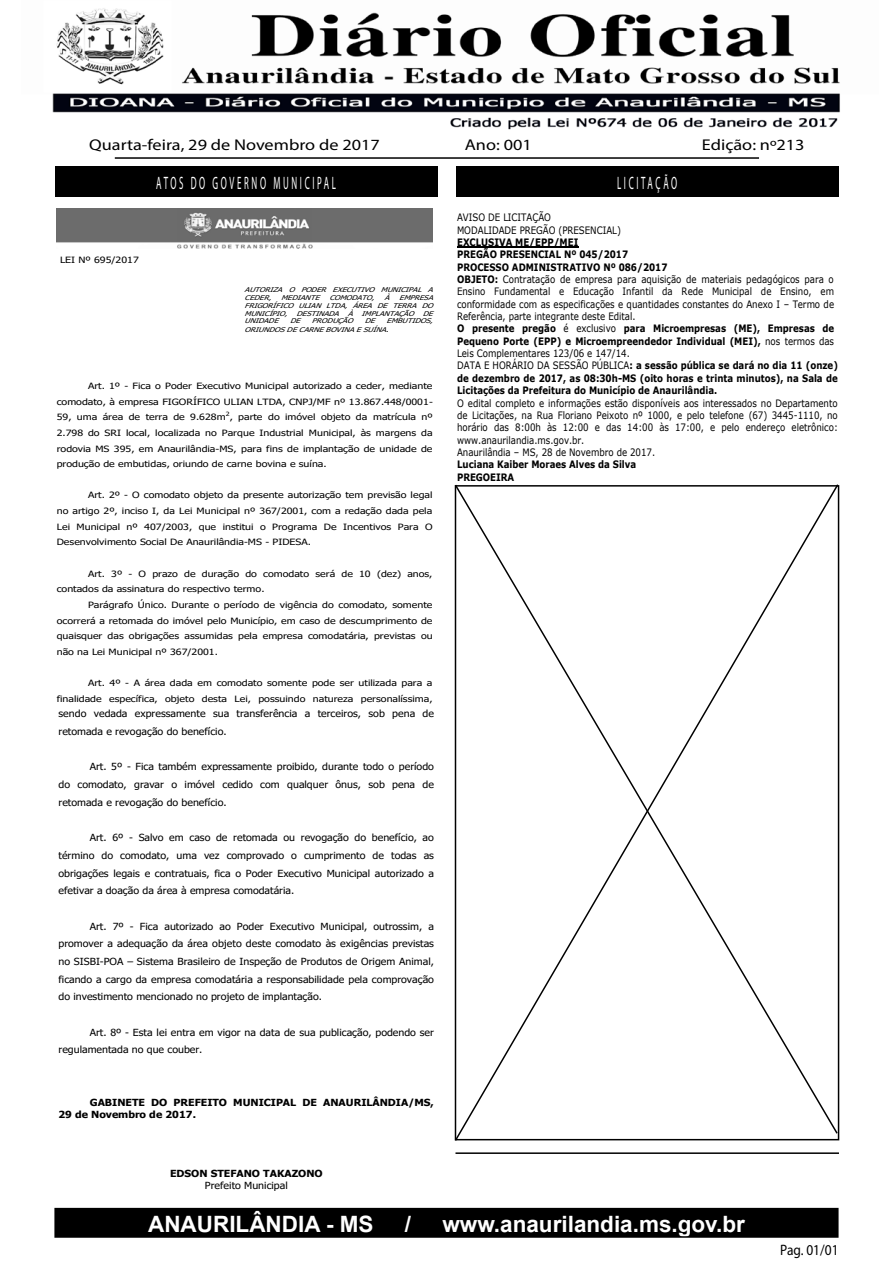
<style>
.page{position:relative;width:893px;height:1263px;background:#fff}
.page>*{position:absolute;margin:0;border:0;box-sizing:border-box;transform-origin:0 0}
.t1{font:700 22.5px "Arial";color:#fff}
.t2{font:18px "Myriad Pro";letter-spacing:.3em;color:#fff;scale:.49 1}
.t3{font:15.6px "Myriad Pro";color:#000;scale:1.17 1}
.t4{font:15.15px "Myriad Pro";color:#000;scale:.89 1}
.t5{font:700 10.2px/12.3px "Verdana";color:#000;scale:.85 1}
.t6{font:10.2px/12.3px "Verdana";letter-spacing:-.005em;color:#000;scale:.85 1}
.t7{font:9.75px/17.7px "Tahoma";color:#000;text-align:justify;scale:1.09 1}
.t8{font:700 9.75px/11.9px "Tahoma";color:#000;scale:1.09 1}
.t9{font:8.7px/15.6px "Tahoma";color:#000;text-align:justify;scale:1.23 1}
.t10{font:italic 6.45px/7.8px "Tahoma";color:#000;text-align:justify;scale:1.23 1}
.t11{font:5.85px "Tahoma";color:#000;scale:1.23 1}
.s1{font-size:7.2px}
.s2{font-weight:400}
</style>
<div class="page">
<img style="left:52px;top:8px;width:788px;height:122px">
<div style="left:55px;top:1208px;width:783px;height:29px;background:#000"></div>
<div style="left:54px;top:1208px;width:784px;height:30px;border:2px solid #000"></div>
<hr style="left:115px;top:157px;width:644px;height:2px;background:#000">
<hr style="left:455px;top:1152px;width:384px;height:2px;background:#000">
<div style="left:55px;top:166px;width:382px;height:31px;background:#000"></div>
<img style="left:57px;top:208px;width:376px;height:41px">
<div style="left:456px;top:166px;width:382px;height:31px;background:#000"></div>
<hr style="left:457px;top:247px;width:121px;height:1px;background:#000">
<svg style="left:454px;top:484px;width:386px;height:657px"></svg>
<h3 class="t3" style="left:89px;top:135px;width:250px">Quarta-feira, 29 de Novembro de 2017</h3>
<h3 class="t3" style="left:465px;top:135px;width:59px">Ano: 001</h3>
<h3 class="t3" style="left:702px;top:135px;width:89px">Edição: nº213</h3>
<h2 class="t2" style="left:156px;top:171px;width:368px">ATOS DO GOVERNO MUNICIPAL</h2>
<p class="t9" style="left:60px;top:252px;width:66px">LEI Nº 695/2017</p>
<p class="t10" style="left:245px;top:286px;width:158px">AUTORIZA O PODER EXECUTIVO MUNICIPAL A CEDER, MEDIANTE COMODATO, À EMPRESA FRIGORÍFICO ULIAN LTDA, ÁREA DE TERRA DO MUNICÍPIO, DESTINADA À IMPLANTAÇÃO DE UNIDADE</p>
<p class="t10" style="left:290px;top:317px;width:13px">DE</p>
<p class="t10" style="left:312px;top:317px;width:38px">PRODUÇÃO</p>
<p class="t10" style="left:365px;top:317px;width:13px">DE</p>
<p class="t10" style="left:245px;top:317px;width:158px;line-height:8.6px;text-indent:142px">EMBUTIDOS,<br>ORIUNDOSDECARNEBOVINAESUÍNA<span class="s1">.</span></p>
<p class="t9" style="left:57px;top:378px;width:307px;text-indent:31px">Art. 1º - Fica o Poder Executivo Municipal autorizado a ceder, mediante comodato, à empresa FIGORÍFICO ULIAN LTDA, CNPJ/MF nº 13.867.448/0001- 59, uma área de terra de 9.628m</p>
<p class="t11" style="left:226px;top:410px;width:5px">2</p>
<p class="t9" style="left:57px;top:410px;width:307px;text-indent:173px">, parte do imóvel objeto da matrícula nº 2.798 do SRI local, localizada no Parque Industrial Municipal, às margens da rodovia MS 395, em Anaurilândia-MS, para fins de implantação de unidade de produção de embutidas, oriundo de carne bovina e suína.</p>
<p class="t9" style="left:57px;top:488px;width:307px;text-indent:31px">Art. 2º - O comodato objeto da presente autorização tem previsão legal no artigo 2º, inciso I, da Lei Municipal nº 367/2001, com a redação dada pela Lei Municipal nº 407/2003, que institui o Programa De Incentivos Para O Desenvolvimento Social De Anaurilândia-MS - PIDESA.</p>
<p class="t9" style="left:57px;top:566px;width:307px;text-indent:31px">Art. 3º - O prazo de duração do comodato será de 10 (dez) anos, contados da assinatura do respectivo termo.</p>
<p class="t9" style="left:57px;top:597px;width:307px;text-indent:31px">Parágrafo Único. Durante o período de vigência do comodato, somente ocorrerá a retomada do imóvel pelo Município, em caso de descumprimento de quaisquer das obrigações assumidas pela empresa comodatária, previstas ou não na Lei Municipal nº 367/2001.</p>
<p class="t9" style="left:57px;top:676px;width:307px;text-align:right">Art. 4º - A área dada em comodato somente pode ser utilizada para a finalidade específica, objeto desta Lei, possuindo natureza personalíssima,</p>
<p class="t7" style="left:59px;top:705px;width:346px">sendo vedada expressamente sua transferência a terceiros, sob pena de retomada e revogação do benefício.</p>
<p class="t7" style="left:59px;top:758px;width:346px;text-indent:31px">Art. 5º - Fica também expressamente proibido, durante todo o período do comodato, gravar o imóvel cedido com qualquer ônus, sob pena de retomada e revogação do benefício.</p>
<p class="t7" style="left:59px;top:829px;width:346px;text-indent:31px">Art. 6º - Salvo em caso de retomada ou revogação do benefício, ao término do comodato, uma vez comprovado o cumprimento de todas as obrigações legais e contratuais, fica o Poder Executivo Municipal autorizado a efetivar a doação da área à empresa comodatária.</p>
<p class="t7" style="left:59px;top:918px;width:346px;text-indent:31px">Art. 7º - Fica autorizado ao Poder Executivo Municipal, outrossim, a promover a adequação da área objeto deste comodato às exigências previstas no SISBI-POA – Sistema Brasileiro de Inspeção de Produtos de Origem Animal, ficando a cargo da empresa comodatária a responsabilidade pela comprovação do investimento mencionado no projeto de implantação.</p>
<p class="t7" style="left:59px;top:1024px;width:346px;text-indent:31px">Art. 8º - Esta lei entra em vigor na data de sua publicação, podendo ser regulamentada no que couber.</p>
<p class="t8" style="left:59px;top:1097px;width:346px;text-indent:31px">GABINETE DO PREFEITO MUNICIPAL DE ANAURILÂNDIA/MS,<br>29 de Novembro de 2017.</p>
<p class="t8" style="left:170px;top:1168px;width:142px">EDSON STEFANO TAKAZONO</p>
<p class="t7" style="left:205px;top:1177px;width:77px">Prefeito Municipal</p>
<h2 class="t2" style="left:617px;top:171px;width:125px">LICITAÇÃO</h2>
<p class="t6" style="left:457px;top:211px;width:194px">AVISO DE LICITAÇÃO<br>MODALIDADE PREGÃO (PRESENCIAL)</p>
<p class="t5" style="left:457px;top:236px;width:450px">EXCLUSIVA ME/EPP/MEI<br>PREGÃO PRESENCIAL Nº 045/2017<br>PROCESSO ADMINISTRATIVO Nº 086/2017<br>OBJETO: <span class="s2">Contratação de empresa para aquisição de materiais pedagógicos para o Ensino Fundamental e Educação Infantil da Rede Municipal de Ensino, em conformidade com as especificações e quantidades constantes do Anexo I – Termo de Referência, parte integrante deste Edital.<br></span>O presente pregão <span class="s2">é exclusivo</span> para Microempresas (ME), Empresas de Pequeno Porte (EPP) e Microempreendedor Individual (MEI), <span class="s2">nos termos das Leis Complementares 123/06 e 147/14.<br>DATA E HORÁRIO DA SESSÃO PÚBLICA</span>: a sessão pública se dará no dia 11 (onze) de dezembro de 2017, as 08:30h-MS (oito horas e trinta minutos), na Sala de Licitações da Prefeitura do Município de Anaurilândia.</p>
<p class="t6" style="left:457px;top:397px;width:450px">O edital completo e informações estão disponíveis aos interessados no Departamento de Licitações, na Rua Floriano Peixoto nº 1000, e pelo telefone (67) 3445-1110, no horário das 8:00h às 12:00 e das 14:00 às 17:00, e pelo endereço eletrônico: www.anaurilandia.ms.gov.br.<br>Anaurilândia – MS, 28 de Novembro de 2017.</p>
<p class="t5" style="left:457px;top:458px;width:212px">Luciana Kaiber Moraes Alves da Silva<br>PREGOEIRA</p>
<h1 class="t1" style="left:148px;top:1208px;width:227px">ANAURILÂNDIA - MS</h1>
<h1 class="t1" style="left:405px;top:1208px;width:8px">/</h1>
<h1 class="t1" style="left:442px;top:1208px;width:304px">www.anaurilandia.ms.gov.br</h1>
<h3 class="t4" style="left:780px;top:1240px;width:67px">Pag. 01/01</h3>
</div>
